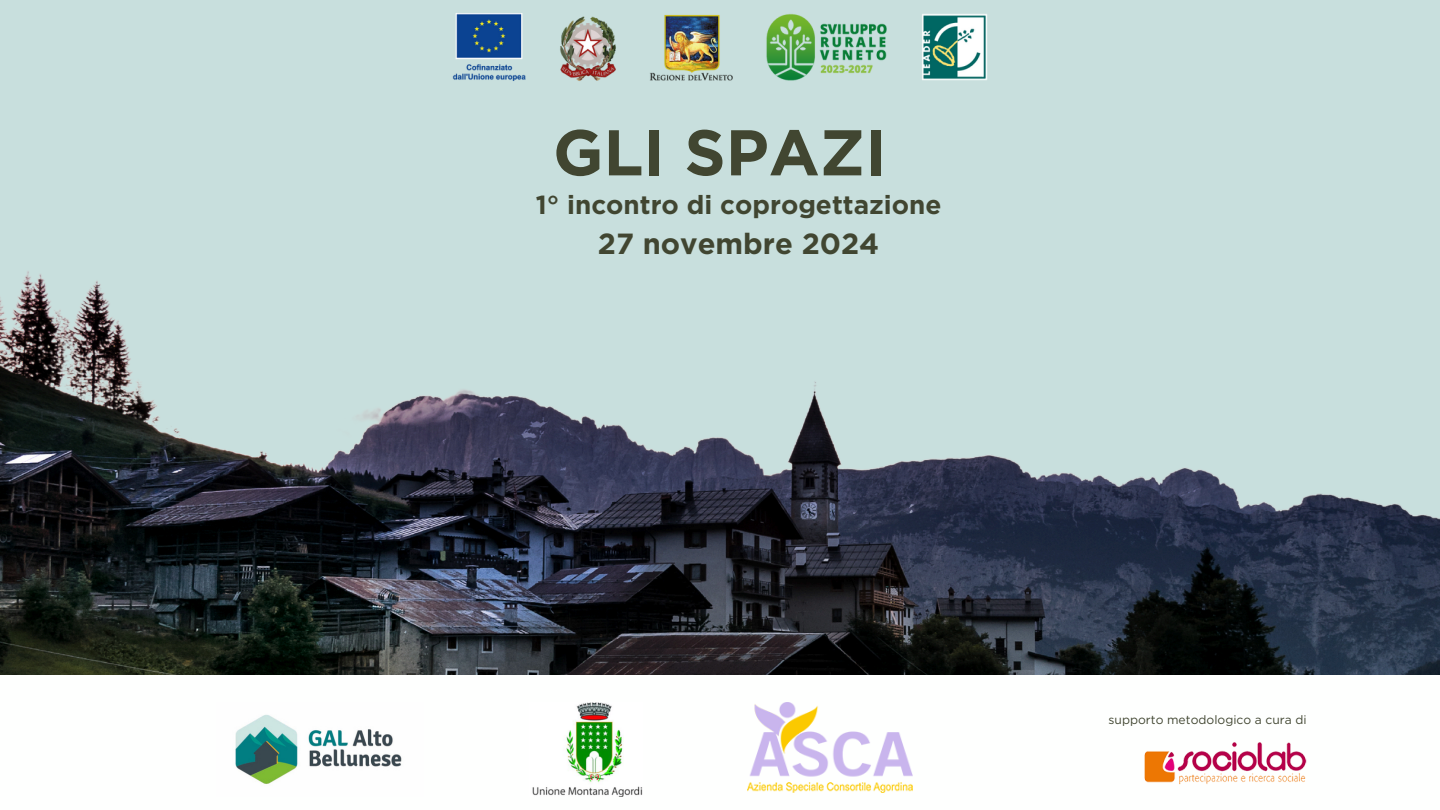
<style>
.page{position:relative;width:1440px;height:810px;background:#c8dfdd}
.page>*{position:absolute;margin:0;border:0;box-sizing:border-box;transform-origin:0 0}
.t1{font:700 64.5px "Gotham";color:#414631}
.t2{font:700 29.1px "Gotham";color:#414631}
.t3{font:700 26.1px "Gotham";color:#414631}
.t4{font:12.1px "Gotham";color:#414631}
</style>
<div class="page">
<img style="left:0;top:271px;width:1440px;height:404px">
<div style="left:0;top:675px;width:1440px;height:135px;background:#fefffe"></div>
<img style="left:452px;top:13px;width:535px;height:68px">
<img style="left:235px;top:715px;width:167px;height:69px">
<img style="left:748px;top:702px;width:164px;height:91px">
<img style="left:532px;top:702px;width:110px;height:95px">
<img style="left:1144px;top:742px;width:162px;height:43px">
<p class="t1" style="left:553px;top:113px;width:335px">GLI SPAZI</p>
<h1 class="t3" style="left:536px;top:189px;width:407px">1° incontro di coprogettazione</h1>
<h1 class="t2" style="left:598px;top:226px;width:283px">27 novembre 2024</h1>
<h2 class="t4" style="left:1109px;top:712px;width:199px">supporto metodologico a cura di</h2>
</div>
